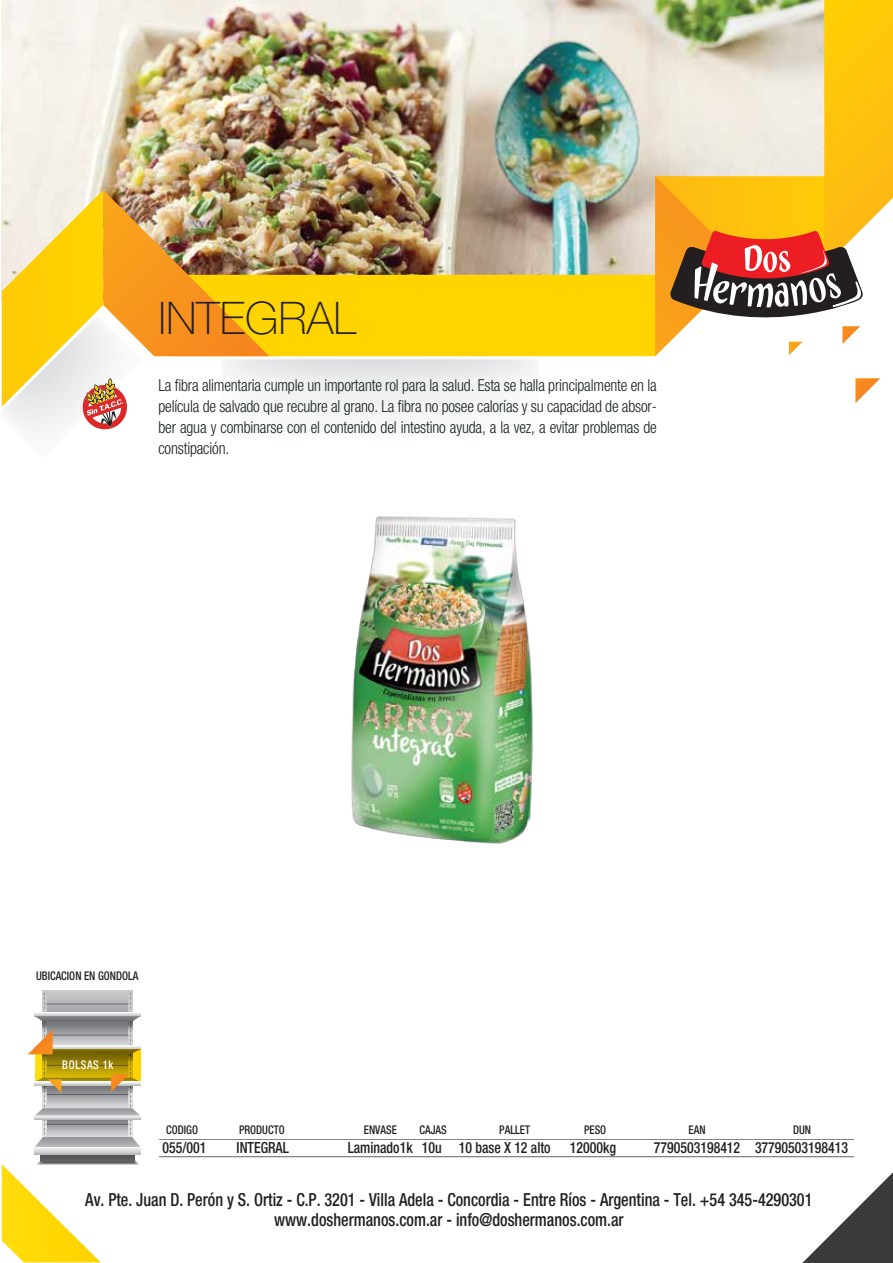
<style>
.page{position:relative;width:893px;height:1263px;background:#fff}
.page>*{position:absolute;margin:0;border:0;box-sizing:border-box;transform-origin:0 0}
.t1{font:100 45px "Helvetica Neue";color:#231f20}
.t2{font:500 condensed 18px/20.1px "Helvetica Neue";color:#231f20;text-align:center;scale:.9 1}
.t3{font:300 condensed 16.5px/21px "Helvetica Neue";letter-spacing:-.01em;color:#17211f;text-align:justify;scale:.94 1}
.t4{font:500 condensed 15.45px "Helvetica Neue";color:#231f20;scale:.9 1}
.t5{font:500 condensed 12px "Helvetica Neue";color:#231f20;scale:.9 1}
.t6{font:500 condensed 12px "Helvetica Neue";letter-spacing:.06em;color:#fff;scale:.9 1}
</style>
<div class="page">
<img style="left:2px;top:1px;width:653px;height:274px">
<svg style="left:802px;top:1172px;width:91px;height:91px"></svg>
<div style="left:269px;top:275px;width:386px;height:81px;background:#ffd400"></div>
<div style="left:222px;top:359px;width:316px;height:80px;background:#f5f5f6"></div>
<div style="left:222px;top:359px;width:316px;height:18px;background:#e4e5e6"></div>
<svg style="left:855px;top:378px;width:25px;height:25px"></svg>
<svg style="left:655px;top:0;width:238px;height:356px"></svg>
<img style="left:351px;top:516px;width:182px;height:328px">
<img style="left:2px;top:190px;width:267px;height:241px">
<svg style="left:2px;top:1160px;width:137px;height:102px"></svg>
<div style="left:40px;top:1147px;width:95px;height:14px;background:#58595b"></div>
<div style="left:43px;top:990px;width:89px;height:25px;background:#c7c9cb"></div>
<svg style="left:35px;top:1147px;width:105px;height:8px"></svg>
<svg style="left:28px;top:993px;width:112px;height:154px"></svg>
<hr style="left:159px;top:1139px;width:695px;height:1px;background:#231f20">
<hr style="left:159px;top:1156px;width:695px;height:1px;background:#231f20">
<h1 class="t1" style="left:158px;top:293px;width:199px">INTEGRAL</h1>
<p class="t3" style="left:158px;top:374px;width:532px">La fibra alimentaria cumple un importante rol para la salud. Esta se halla principalmente en la película de salvado que recubre al grano. La fibra no posee calorías y su capacidad de absor&shy;ber agua y combinarse con el contenido del intestino ayuda, a la vez, a evitar problemas de constipación.</p>
<p class="t5" style="left:36px;top:968px;width:115px">UBICACION EN GONDOLA</p>
<p class="t6" style="left:62px;top:1057px;width:59px">BOLSAS 1k</p>
<p class="t5" style="left:239px;top:1122px;width:52px">PRODUCTO</p>
<p class="t5" style="left:364px;top:1122px;width:38px">ENVASE</p>
<p class="t5" style="left:420px;top:1122px;width:32px">CAJAS</p>
<p class="t5" style="left:499px;top:1122px;width:36px">PALLET</p>
<p class="t5" style="left:584px;top:1122px;width:26px">PESO</p>
<p class="t5" style="left:689px;top:1122px;width:20px">EAN</p>
<p class="t5" style="left:793px;top:1122px;width:22px">DUN</p>
<p class="t5" style="left:166px;top:1122px;width:37px">CODIGO</p>
<p class="t4" style="left:163px;top:1138px;width:50px">055/001</p>
<p class="t4" style="left:237px;top:1138px;width:60px">INTEGRAL</p>
<p class="t4" style="left:348px;top:1138px;width:300px">Laminado1k 10u 10 base X 12 alto 12000kg</p>
<p class="t4" style="left:654px;top:1138px;width:217px">7790503198412 37790503198413</p>
<p class="t2" style="left:85px;top:1189px;width:809px">Av. Pte. Juan D. Perón y S. Ortiz - C.P. 3201 - Villa Adela - Concordia - Entre Ríos - Argentina - Tel. +54 345-4290301 www.doshermanos.com.ar - info@doshermanos.com.ar</p>
</div>
